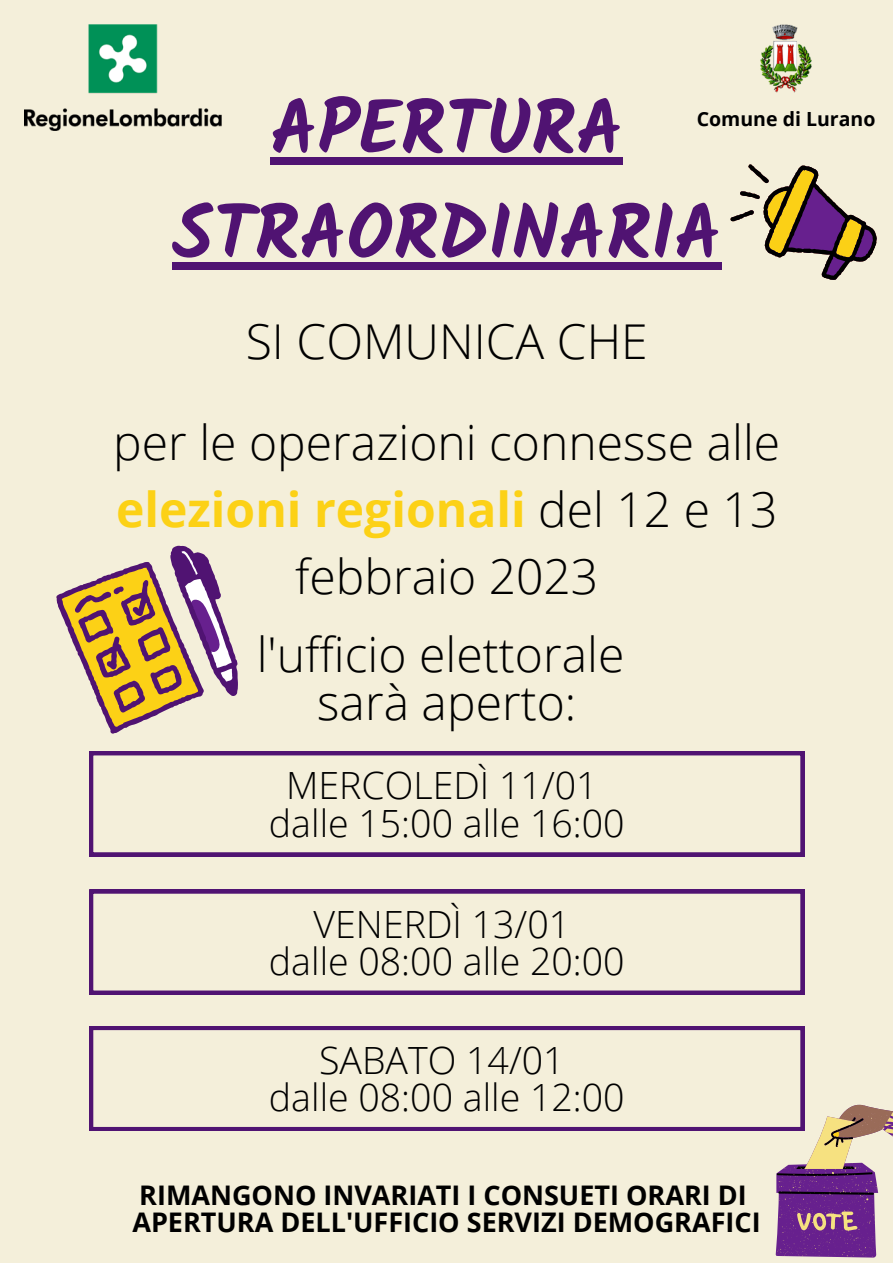
<style>
.page{position:relative;width:893px;height:1263px;background:#f4efda}
.page>*{position:absolute;margin:0;border:0;box-sizing:border-box;transform-origin:0 0}
.t1{font:700 75px/104.7px "Kalam";color:#501372;text-align:center}
.t2{font:300 48px/100.7px "Open Sans";color:#000;text-align:center}
.t3{font:300 37.5px/37.1px "Open Sans";color:#000;text-align:center}
.t4{font:700 27px/27px "Open Sans";color:#000}
.t5{font:700 19.5px "Open Sans";color:#000}
.s1{font-weight:700;color:#fcd116}
</style>
<div class="page">
<svg style="left:56px;top:545px;width:182px;height:189px"></svg>
<svg style="left:721px;top:164px;width:156px;height:116px"></svg>
<div style="left:270px;top:158px;width:353px;height:7px;background:#501372"></div>
<div style="left:172px;top:262px;width:549px;height:8px;background:#501372"></div>
<img style="left:25px;top:25px;width:197px;height:106px">
<img style="left:760px;top:25px;width:52px;height:67px">
<svg style="left:89px;top:751px;width:715px;height:105px"></svg>
<svg style="left:89px;top:890px;width:715px;height:104px"></svg>
<svg style="left:89px;top:1026px;width:715px;height:105px"></svg>
<svg style="left:775px;top:1101px;width:118px;height:156px"></svg>
<h1 class="t1" style="left:172px;top:76px;width:551px">APERTURA<br>STRAORDINARIA</h1>
<p class="t5" style="left:697px;top:105px;width:180px">Comune di Lurano</p>
<p class="t2" style="left:113px;top:290px;width:668px">SI COMUNICA CHE<br>per le operazioni connesse alle</p>
<p class="t2" style="left:116px;top:475px;width:663px;line-height:67px"><span class="s1">elezioni regionali</span> del 12 e 13 febbraio 2023</p>
<p class="t2" style="left:257px;top:630px;width:369px;line-height:47.8px">l'ufficio elettorale sarà aperto:</p>
<p class="t3" style="left:269px;top:766px;width:357px">MERCOLEDÌ 11/01 dalle 15:00 alle 16:00</p>
<p class="t3" style="left:269px;top:904px;width:357px">VENERDÌ 13/01<br>dalle 08:00 alle 20:00</p>
<p class="t3" style="left:269px;top:1041px;width:357px">SABATO 14/01<br>dalle 08:00 alle 12:00</p>
<p class="t4" style="left:132px;top:1181px;width:630px">RIMANGONO INVARIATI I CONSUETI ORARI DI<br>APERTURA DELL'UFFICIO SERVIZI DEMOGRAFICI</p>
</div>
